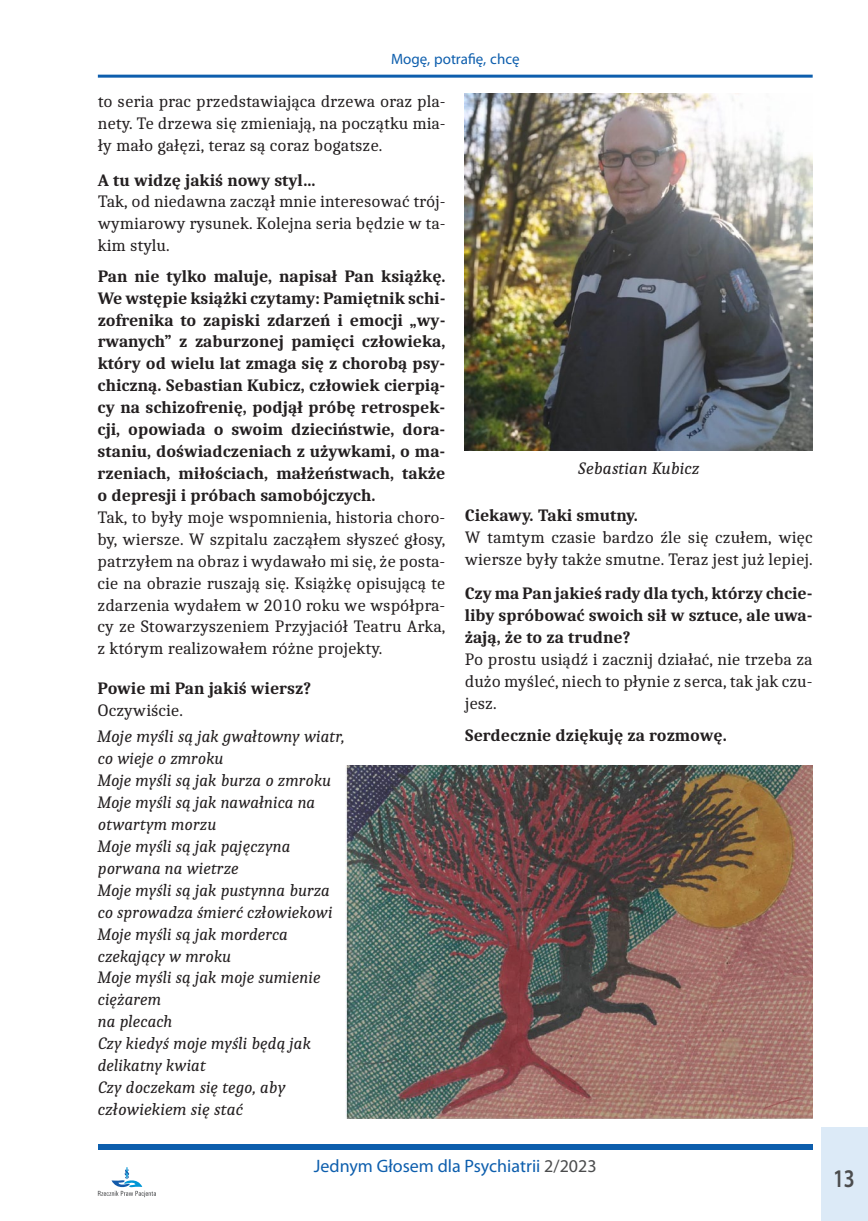
<style>
.page{position:relative;width:868px;height:1221px;background:#fff}
.page>*{position:absolute;margin:0;border:0;box-sizing:border-box;transform-origin:0 0}
.t1{font:600 25.5px "Myriad Pro";color:#4b4c4d;scale:.8 1}
.t2{font:18px "Myriad Pro";color:#0d5ead}
.t3{font:17.25px/21.9px "Caladea";color:#231f20;text-align:justify}
.t4{font:700 17.25px/21.9px "Caladea";color:#231f20;text-align:justify}
.t5{font:italic 17.25px/21.9px "Caladea";color:#231f20}
.t6{font:15px "Myriad Pro";color:#0d5ead}
.s1{color:#4b4c4d}
</style>
<div class="page">
<div style="left:821px;top:1127px;width:46px;height:93px;background:#dceaf7"></div>
<div style="left:98px;top:1144px;width:714px;height:5px;background:#0d5ead"></div>
<svg style="left:98px;top:1167px;width:58px;height:30px"></svg>
<hr style="left:98px;top:75px;width:714px;height:3px;background:#0d5ead">
<img style="left:345px;top:765px;width:467px;height:353px">
<img style="left:465px;top:94px;width:347px;height:356px">
<p class="t6" style="left:391px;top:51px;width:130px">Mogę, potrafię, chcę</p>
<p class="t3" style="left:98px;top:90px;width:349px">to seria prac przedstawiająca drzewa oraz pla&shy;nety. Te drzewa się zmieniają, na początku mia&shy;ły mało gałęzi, teraz są coraz bogatsze.</p>
<p class="t4" style="left:98px;top:168px;width:220px">A tu widzę jakiś nowy styl…</p>
<p class="t3" style="left:98px;top:190px;width:349px">Tak, od niedawna zaczął mnie interesować trój&shy;wymiarowy rysunek. Kolejna seria będzie w ta&shy;kim stylu.</p>
<p class="t4" style="left:97px;top:264px;width:349px">Pan nie tylko maluje, napisał Pan książkę.<br>We wstępie książki czytamy: Pamiętnik schi&shy;zofrenika to zapiski zdarzeń i emocji „wy&shy;rwanych” z zaburzonej pamięci człowieka, który od wielu lat zmaga się z chorobą psy&shy;chiczną. Sebastian Kubicz, człowiek cierpią&shy;cy na schizofrenię, podjął próbę retrospek&shy;cji, opowiada o swoim dzieciństwie, dora&shy;staniu, doświadczeniach z używkami, o ma&shy;rzeniach, miłościach, małżeństwach, także o depresji i próbach samobójczych.</p>
<p class="t3" style="left:97px;top:505px;width:349px">Tak, to były moje wspomnienia, historia choro&shy;by, wiersze. W szpitalu zacząłem słyszeć głosy, patrzyłem na obraz i wydawało mi się, że posta&shy;cie na obrazie ruszają się. Książkę opisującą te zdarzenia wydałem w 2010 roku we współpra&shy;cy ze Stowarzyszeniem Przyjaciół Teatru Arka, z którym realizowałem różne projekty.</p>
<p class="t4" style="left:97px;top:677px;width:215px">Powie mi Pan jakiś wiersz?</p>
<p class="t3" style="left:97px;top:699px;width:87px">Oczywiście.</p>
<p class="t5" style="left:97px;top:725px;width:248px">Moje myśli są jak gwałtowny wiatr, co wieje o zmroku<br>Moje myśli są jak burza o zmroku<br>Moje myśli są jak nawałnica na otwartym morzu<br>Moje myśli są jak pajęczyna porwana na wietrze<br>Moje myśli są jak pustynna burza co sprowadza śmierć człowiekowi<br>Moje myśli są jak morderca czekający w mroku<br>Moje myśli są jak moje sumienie ciężarem<br>na plecach<br>Czy kiedyś moje myśli będą jak delikatny kwiat<br>Czy doczekam się tego, aby człowiekiem się stać</p>
<p class="t5" style="left:578px;top:457px;width:123px">Sebastian Kubicz</p>
<p class="t4" style="left:465px;top:503px;width:174px">Ciekawy. Taki smutny.</p>
<p class="t3" style="left:464px;top:525px;width:349px">W tamtym czasie bardzo źle się czułem, więc wiersze były także smutne. Teraz jest już lepiej.</p>
<p class="t4" style="left:464px;top:582px;width:349px">Czy ma Pan jakieś rady dla tych, którzy chcie&shy;liby spróbować swoich sił w sztuce, ale uwa&shy;żają, że to za trudne?</p>
<p class="t3" style="left:464px;top:648px;width:349px">Po prostu usiądź i zacznij działać, nie trzeba za dużo myśleć, niech to płynie z serca, tak jak czu&shy;jesz.</p>
<p class="t4" style="left:464px;top:724px;width:263px">Serdecznie dziękuję za rozmowę.</p>
<p class="t2" style="left:314px;top:1156px;width:284px">Jednym Głosem dla Psychiatrii <span class="s1">2/2023</span></p>
<h1 class="t1" style="left:832px;top:1164px;width:29px">13</h1>
</div>
